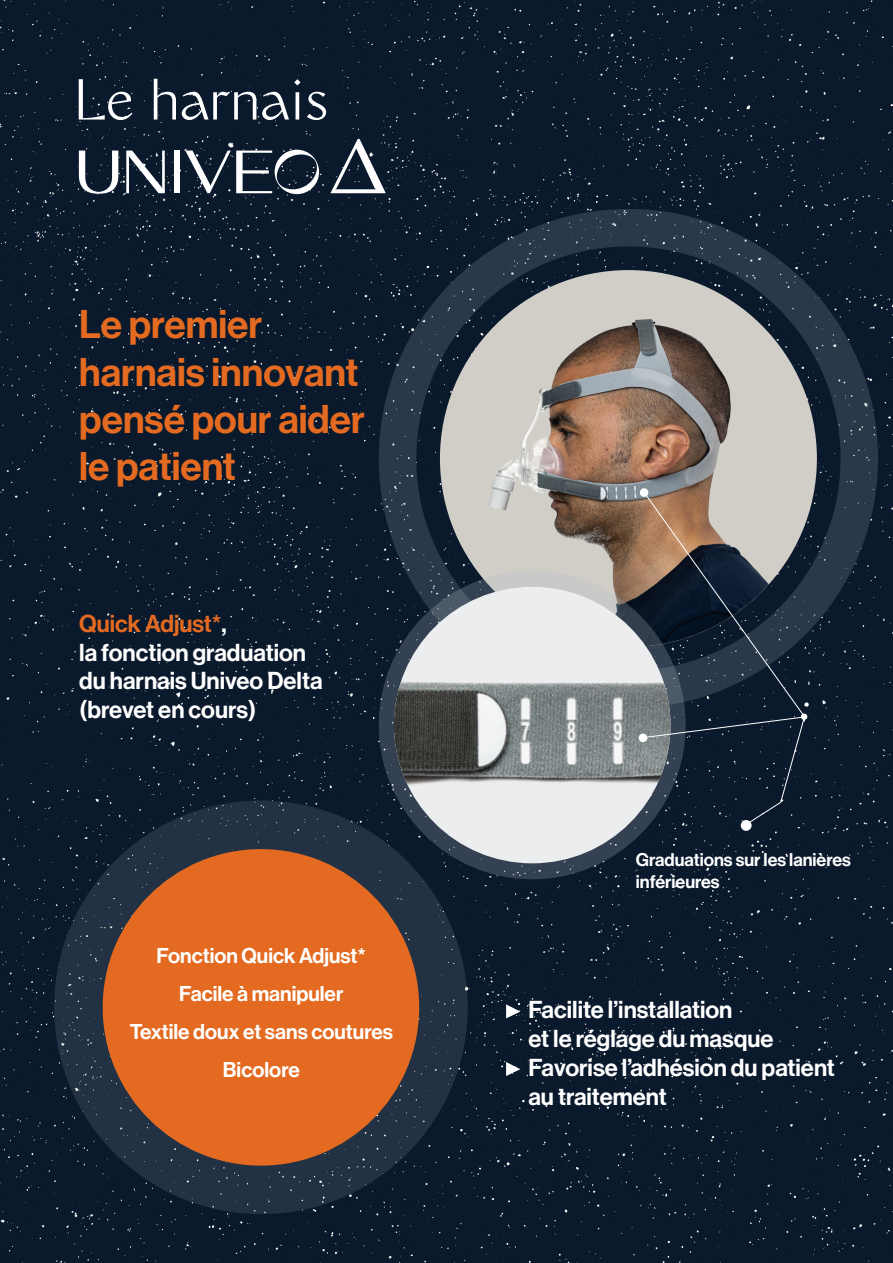
<style>
.page{position:relative;width:893px;height:1263px;background:#0a192c}
.page>*{position:absolute;margin:0;border:0;box-sizing:border-box;transform-origin:0 0}
.t1{font:52.5px "WT Monarch Nova";color:#fff}
.t2{font:39.3px/47.1px "N Haas Grotesk DS Std 65 Md";color:#e36a20}
.t3{font:24px/28.8px "N Haas Grotesk DS Std 65 Md";color:#fff}
.t4{font:21px "N Haas Grotesk DS Std 65 Md";color:#fff}
.t5{font:18px/21.6px "N Haas Grotesk DS Std 65 Md";color:#fff}
.s1{color:#e36a20}
</style>
<div class="page">
<div style="left:379px;top:209px;width:499px;height:499px;border:38px solid #b1bdc7;border-radius:50%"></div>
<div style="left:440px;top:270px;width:377px;height:377px;background:#d1cdc7;border-radius:50%"></div>
<img style="left:483px;top:307px;width:326px;height:340px">
<svg style="left:379px;top:571px;width:307px;height:308px;fill:#334152"></svg>
<img style="left:394px;top:587px;width:276px;height:276px;border-radius:138px">
<svg style="left:79px;top:151px;width:39px;height:43px"></svg>
<svg style="left:126px;top:151px;width:39px;height:42px"></svg>
<div style="left:174px;top:151px;width:6px;height:42px;background:#fff"></div>
<svg style="left:185px;top:150px;width:134px;height:44px"></svg>
<svg style="left:330px;top:139px;width:56px;height:54px"></svg>
<svg style="left:506px;top:1004px;width:14px;height:14px"></svg>
<svg style="left:506px;top:1062px;width:14px;height:14px"></svg>
<svg style="left:640px;top:488px;width:8px;height:9px"></svg>
<div style="left:741px;top:820px;width:11px;height:11px;background:#fff;border-radius:50%"></div>
<svg style="left:805px;top:702px;width:4px;height:5px"></svg>
<svg style="left:642px;top:490px;width:163px;height:336px;background:#434952"></svg>
<div style="left:801px;top:713px;width:6px;height:7px;background:#fff;border-radius:50%"></div>
<div style="left:54px;top:800px;width:414px;height:414px;background:#223143;border-radius:50%"></div>
<div style="left:103px;top:849px;width:316px;height:316px;background:#e36a20;border-radius:50%"></div>
<svg style="left:642px;top:716px;width:163px;height:22px;background:#2e3b49"></svg>
<div style="left:639px;top:733px;width:8px;height:9px;background:#fff;border-radius:50%"></div>
<p class="t1" style="left:74px;top:66px;width:256px">Le harnais</p>
<p class="t2" style="left:79px;top:302px;width:185px">Le premier</p>
<p class="t2" style="left:79px;top:349px;width:281px">harnais innovant</p>
<p class="t2" style="left:79px;top:396px;width:287px">pensé pour aider le patient</p>
<p class="t3" style="left:79px;top:609px;width:245px"><span class="s1">Quick Adjust*</span>,<br>la fonction graduation du harnais Univeo Delta (brevet en cours)</p>
<p class="t4" style="left:157px;top:943px;width:211px">Fonction Quick Adjust*</p>
<p class="t4" style="left:179px;top:981px;width:166px">Facile à manipuler</p>
<p class="t4" style="left:130px;top:1019px;width:265px">Textile doux et sans coutures</p>
<p class="t4" style="left:223px;top:1057px;width:78px">Bicolore</p>
<p class="t5" style="left:636px;top:849px;width:217px">Graduations sur les lanières inférieures</p>
<p class="t3" style="left:528px;top:996px;width:247px">Facilite l’installation<br>et le réglage du masque</p>
<p class="t3" style="left:528px;top:1053px;width:308px">Favorise l’adhésion du patient au traitement</p>
</div>
